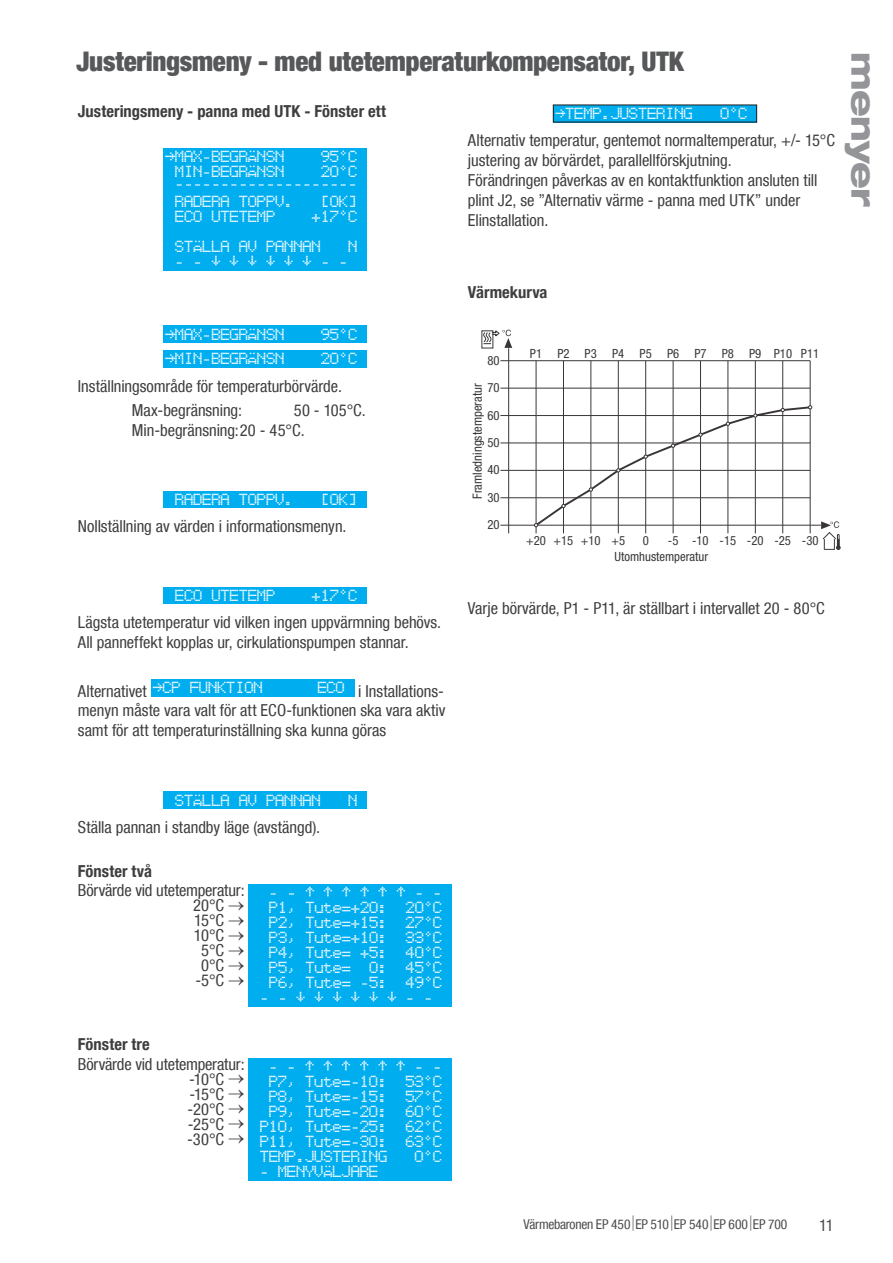
<style>
.page{position:relative;width:893px;height:1263px;background:#fff}
.page>*{position:absolute;margin:0;border:0;box-sizing:border-box;transform-origin:0 0}
.t1{font:800 expanded 33px "Helvetica Neue LT Com";letter-spacing:-.02em;color:#939598}
.Sidorubrik{font:900 condensed 27px "Helvetica Neue LT Com";letter-spacing:-.01em;color:#57585a}
.Brödtext{font:condensed 16.5px/19.8px "Helvetica Neue LT Com";letter-spacing:-.005em;color:#3e3e3f}
.Menytext{font:16.5px "Repetition Scrolling";color:#fff}
.Styckerubrik{font:700 condensed 16.5px "Helvetica Neue LT Com";letter-spacing:.005em;color:#3e3e3f}
.t2{font:condensed 16.5px "Helvetica Neue LT Com";color:#4b4c4d}
.t3{font:condensed 13.5px "Helvetica Neue LT Com";letter-spacing:-.015em;color:#4b4c4d}
.t4{font:condensed 12.75px/27.5px "Helvetica Neue";color:#231f20;text-align:justify}
</style>
<div class="page">
<div style="left:163px;top:148px;width:204px;height:122px;background:#00aeef"></div>
<div style="left:163px;top:326px;width:204px;height:17px;background:#00aeef"></div>
<div style="left:163px;top:351px;width:204px;height:17px;background:#00aeef"></div>
<div style="left:163px;top:491px;width:204px;height:17px;background:#00aeef"></div>
<div style="left:163px;top:588px;width:204px;height:16px;background:#00aeef"></div>
<div style="left:151px;top:679px;width:203px;height:17px;background:#00aeef"></div>
<div style="left:163px;top:792px;width:204px;height:17px;background:#00aeef"></div>
<div style="left:248px;top:884px;width:204px;height:122px;background:#00aeef"></div>
<div style="left:248px;top:1058px;width:203px;height:122px;background:#00aeef"></div>
<div style="left:553px;top:105px;width:204px;height:17px;background:#00aeef"></div>
<hr style="left:618px;top:361px;width:1px;height:172px;background:#231f20">
<hr style="left:645px;top:361px;width:1px;height:172px;background:#231f20">
<hr style="left:591px;top:361px;width:1px;height:172px;background:#231f20">
<hr style="left:500px;top:497px;width:310px;height:1px;background:#231f20">
<hr style="left:673px;top:361px;width:1px;height:172px;background:#231f20">
<hr style="left:700px;top:361px;width:1px;height:172px;background:#231f20">
<hr style="left:755px;top:361px;width:1px;height:172px;background:#231f20">
<hr style="left:728px;top:361px;width:1px;height:172px;background:#231f20">
<hr style="left:782px;top:361px;width:1px;height:172px;background:#231f20">
<hr style="left:500px;top:443px;width:310px;height:1px;background:#231f20">
<hr style="left:500px;top:415px;width:310px;height:1px;background:#231f20">
<hr style="left:500px;top:388px;width:310px;height:1px;background:#231f20">
<hr style="left:563px;top:361px;width:1px;height:172px;background:#231f20">
<hr style="left:536px;top:361px;width:1px;height:172px;background:#231f20">
<hr style="left:500px;top:525px;width:321px;height:1px;background:#231f20">
<hr style="left:508px;top:348px;width:1px;height:185px;background:#231f20">
<svg style="left:821px;top:521px;width:19px;height:29px"></svg>
<svg style="left:482px;top:330px;width:30px;height:18px"></svg>
<hr style="left:500px;top:470px;width:310px;height:1px;background:#231f20">
<hr style="left:500px;top:360px;width:310px;height:1px;background:#231f20">
<hr style="left:810px;top:361px;width:1px;height:172px;background:#231f20">
<svg style="left:533px;top:405px;width:279px;height:123px"></svg>
<p class="Sidorubrik" style="left:77px;top:45px;width:609px">Justeringsmeny - med utetemperaturkompensator, UTK</p>
<p class="Styckerubrik" style="left:78px;top:101px;width:310px">Justeringsmeny - panna med UTK - Fönster ett</p>
<p class="Menytext" style="left:166px;top:147px;width:120px">ĮMAX-BEGRÄNSN</p>
<p class="Menytext" style="left:321px;top:147px;width:38px">95°C</p>
<p class="Menytext" style="left:175px;top:162px;width:111px">MIN-BEGRÄNSN</p>
<p class="Menytext" style="left:321px;top:162px;width:38px">20°C</p>
<p class="Menytext" style="left:175px;top:174px;width:184px">--------------------</p>
<p class="Menytext" style="left:175px;top:192px;width:120px">RADERA TOPPV.</p>
<p class="Menytext" style="left:321px;top:192px;width:38px">[OK]</p>
<p class="Menytext" style="left:175px;top:207px;width:102px">ECO UTETEMP</p>
<p class="Menytext" style="left:312px;top:207px;width:47px">+17°C</p>
<p class="Menytext" style="left:175px;top:237px;width:147px">STÄLLA AV PANNAN</p>
<p class="Menytext" style="left:348px;top:237px;width:11px">N</p>
<p class="Menytext" style="left:175px;top:252px;width:175px">- - ï ï ï ï ï ï - -</p>
<p class="Menytext" style="left:556px;top:104px;width:138px">ĮTEMP.JUSTERING</p>
<p class="Menytext" style="left:720px;top:104px;width:29px">0°C</p>
<p class="Brödtext" style="left:468px;top:130px;width:369px">Alternativ temperatur, gentemot normaltemperatur, +/- 15°C justering av börvärdet, parallellförskjutning.<br>Förändringen påverkas av en kontaktfunktion ansluten till plint J2, se ”Alternativ värme - panna med UTK” under Elinstallation.</p>
<p class="Styckerubrik" style="left:468px;top:282px;width:81px">Värmekurva</p>
<h1 class="t1" style="left:884px;top:52px;width:157px;rotate:90deg">menyer</h1>
<p class="Menytext" style="left:166px;top:324px;width:120px">ĮMAX-BEGRÄNSN</p>
<p class="Menytext" style="left:321px;top:324px;width:38px">95°C</p>
<p class="Menytext" style="left:166px;top:349px;width:120px">ĮMIN-BEGRÄNSN</p>
<p class="Menytext" style="left:321px;top:349px;width:38px">20°C</p>
<p class="Brödtext" style="left:78px;top:376px;width:266px">Inställningsområde för temperaturbörvärde.</p>
<p class="Brödtext" style="left:132px;top:400px;width:112px">Max-begränsning:</p>
<p class="Brödtext" style="left:132px;top:400px;width:235px;text-indent:162px">50 - 105°C.<br>Min-begränsning:20 - 45°C.</p>
<p class="Menytext" style="left:175px;top:490px;width:120px">RADERA TOPPV.</p>
<p class="Menytext" style="left:321px;top:490px;width:38px">[OK]</p>
<p class="Brödtext" style="left:78px;top:516px;width:270px">Nollställning av värden i informationsmenyn.</p>
<p class="Menytext" style="left:175px;top:586px;width:102px">ECO UTETEMP</p>
<p class="Menytext" style="left:312px;top:586px;width:47px">+17°C</p>
<p class="Brödtext" style="left:78px;top:612px;width:365px">Lägsta utetemperatur vid vilken ingen uppvärmning behövs.<br>All panneffekt kopplas ur, cirkulationspumpen stannar.</p>
<p class="Brödtext" style="left:78px;top:681px;width:70px">Alternativet</p>
<p class="Menytext" style="left:153px;top:678px;width:111px">ĮCP FUNKTION</p>
<p class="Menytext" style="left:317px;top:678px;width:29px">ECO</p>
<p class="Brödtext" style="left:78px;top:681px;width:369px;text-align:justify;text-indent:280px">i Installations&shy;menyn måste vara valt för att ECO-funktionen ska vara aktiv samt för att temperaturinställning ska kunna göras</p>
<p class="t4" style="left:487px;top:346px;width:14px">80</p>
<p class="t4" style="left:487px;top:374px;width:14px">70<br>60<br>50<br>40<br>30<br>20</p>
<p class="t4" style="left:464px;top:499px;width:117px;rotate:-90deg">Framledningstemperatur</p>
<p class="t4" style="left:530px;top:340px;width:291px">P1 P2 P3 P4 P5 P6 P7 P8 P9 P10 P11</p>
<p class="t4" style="left:526px;top:526px;width:100px">+20 +15 +10 +5</p>
<p class="t4" style="left:643px;top:526px;width:8px">0</p>
<p class="t4" style="left:668px;top:526px;width:152px">-5 -10 -15 -20 -25 -30</p>
<p class="t4" style="left:615px;top:543px;width:95px">Utomhustemperatur</p>
<p class="Brödtext" style="left:468px;top:598px;width:358px">Varje börvärde, P1 - P11, är ställbart i intervallet 20 - 80°C</p>
<p class="Menytext" style="left:175px;top:790px;width:147px">STÄLLA AV PANNAN</p>
<p class="Menytext" style="left:348px;top:790px;width:11px">N</p>
<p class="Brödtext" style="left:78px;top:817px;width:244px">Ställa pannan i standby läge (avstängd).</p>
<p class="Styckerubrik" style="left:78px;top:861px;width:76px">Fönster två</p>
<p class="Menytext" style="left:269px;top:883px;width:175px">- - î î î î î î - -</p>
<p class="Menytext" style="left:269px;top:898px;width:175px">P1, Tute=+20: 20°C</p>
<p class="Menytext" style="left:269px;top:913px;width:175px">P2, Tute=+15: 27°C</p>
<p class="Menytext" style="left:269px;top:928px;width:175px">P3, Tute=+10: 33°C</p>
<p class="Menytext" style="left:269px;top:943px;width:175px">P4, Tute= +5: 40°C</p>
<p class="Menytext" style="left:269px;top:958px;width:175px">P5, Tute= 0: 45°C</p>
<p class="Menytext" style="left:269px;top:973px;width:175px">P6, Tute= -5: 49°C</p>
<p class="Menytext" style="left:260px;top:988px;width:175px">- - ï ï ï ï ï ï - -</p>
<p class="Brödtext" style="left:78px;top:880px;width:168px">Börvärde vid utetemperatur:</p>
<p class="Brödtext" style="left:193px;top:895px;width:53px">20°C →</p>
<p class="Brödtext" style="left:194px;top:910px;width:52px">15°C →</p>
<p class="Brödtext" style="left:194px;top:925px;width:52px">10°C →</p>
<p class="Brödtext" style="left:201px;top:940px;width:45px">5°C →</p>
<p class="Brödtext" style="left:201px;top:955px;width:45px">0°C →</p>
<p class="Brödtext" style="left:195px;top:970px;width:51px">-5°C →</p>
<p class="Styckerubrik" style="left:78px;top:1035px;width:74px">Fönster tre</p>
<p class="Brödtext" style="left:78px;top:1054px;width:168px">Börvärde vid utetemperatur:</p>
<p class="Brödtext" style="left:189px;top:1069px;width:57px">-10°C →</p>
<p class="Brödtext" style="left:189px;top:1084px;width:56px">-15°C →</p>
<p class="Brödtext" style="left:188px;top:1099px;width:58px">-20°C →</p>
<p class="Brödtext" style="left:188px;top:1114px;width:58px">-25°C →</p>
<p class="Brödtext" style="left:187px;top:1129px;width:59px">-30°C →</p>
<p class="Menytext" style="left:269px;top:1056px;width:175px">- - î î î î î î - -</p>
<p class="Menytext" style="left:269px;top:1071px;width:175px">P7, Tute=-10: 53°C</p>
<p class="Menytext" style="left:269px;top:1086px;width:175px">P8, Tute=-15: 57°C</p>
<p class="Menytext" style="left:269px;top:1101px;width:175px">P9, Tute=-20: 60°C</p>
<p class="Menytext" style="left:260px;top:1116px;width:184px">P10, Tute=-25: 62°C</p>
<p class="Menytext" style="left:260px;top:1131px;width:184px">P11, Tute=-30: 63°C</p>
<p class="Menytext" style="left:260px;top:1146px;width:129px">TEMP.JUSTERING</p>
<p class="Menytext" style="left:414px;top:1146px;width:29px">0°C</p>
<p class="Menytext" style="left:260px;top:1161px;width:120px">- MENYVÄLJARE</p>
<p class="t3" style="left:524px;top:1216px;width:265px">Värmebaronen EP 450 EP 510 EP 540 EP 600 EP 700</p>
<p class="t2" style="left:819px;top:1215px;width:16px">11</p>
</div>
